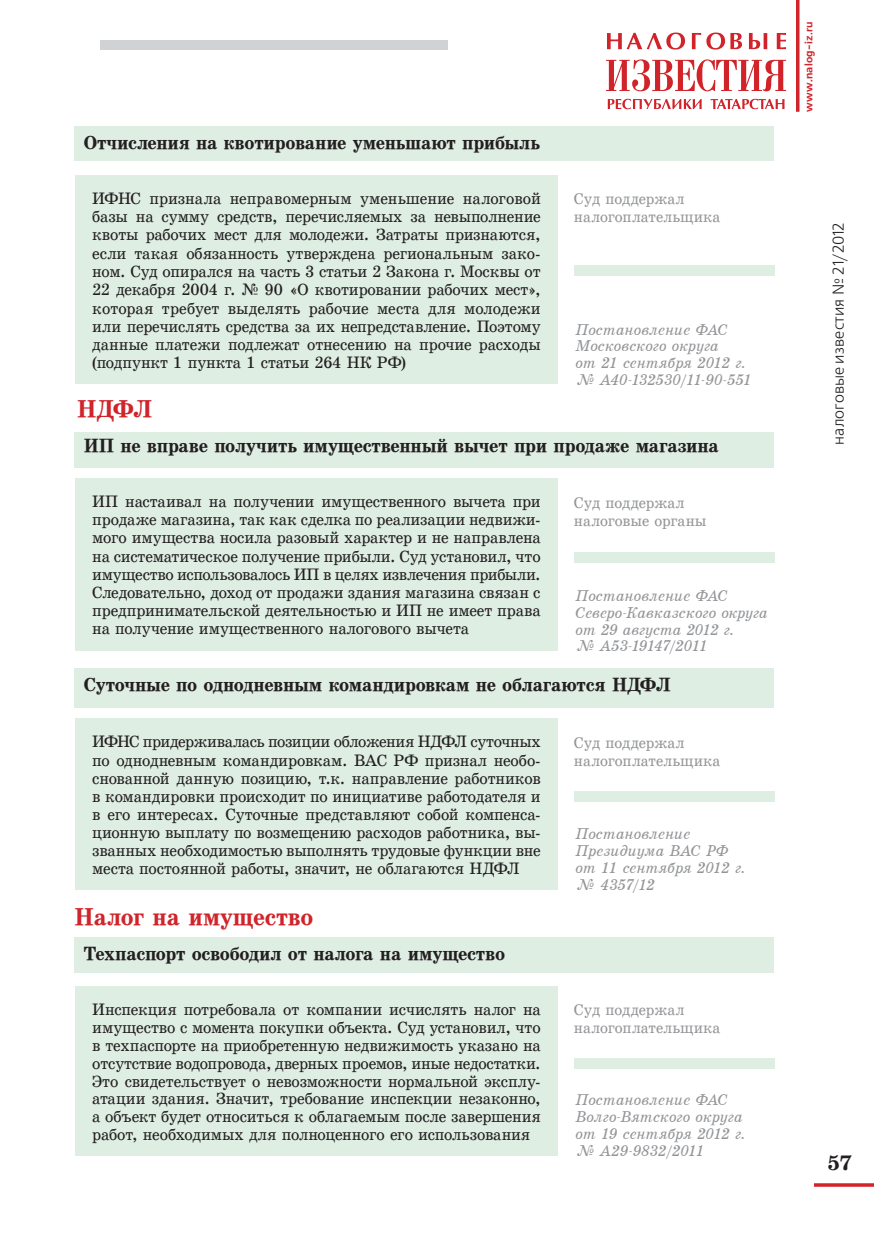
<style>
.page{position:relative;width:874px;height:1241px;background:#fff}
.page>*{position:absolute;margin:0;border:0;box-sizing:border-box;transform-origin:0 0}
.t1{font:700 24.5px "School Book Cyr";letter-spacing:-.01em;color:#d1232a;scale:.95 1}
.t2{font:700 21px "School Book Cyr";color:#231f20}
.t3{font:700 19.25px "School Book Cyr";letter-spacing:-.015em;color:#231f20;scale:.95 1}
.t4{font:16.62px/18.2px "School Book Cyr";letter-spacing:-.01em;color:#231f20;text-align:justify;scale:.95 1}
.t5{font:italic 15.75px/16.6px "School Book Cyr";letter-spacing:-.015em;color:#939598;scale:.95 1}
.t6{font:15.75px/18px "School Book Cyr";color:#939598;scale:.95 1}
.t7{font:15.75px "Free Set C";letter-spacing:.005em;color:#231f20}
.t8{font:700 10.5px "Free Set C";letter-spacing:.02em;color:#d1232a}
</style>
<div class="page">
<svg style="left:823px;top:1186px;width:32px;height:1px"></svg>
<svg style="left:814px;top:1183px;width:59px;height:3px"></svg>
<div style="left:74px;top:126px;width:699px;height:34px;background:#dfeee3"></div>
<div style="left:75px;top:175px;width:482px;height:209px;background:#dfeee3"></div>
<div style="left:573px;top:265px;width:200px;height:10px;background:#dfeee3"></div>
<div style="left:101px;top:40px;width:347px;height:10px;background:#d1d2d4"></div>
<svg style="left:606px;top:59px;width:179px;height:32px"></svg>
<svg style="left:607px;top:33px;width:178px;height:17px"></svg>
<svg style="left:607px;top:99px;width:177px;height:10px"></svg>
<svg style="left:796px;top:0;width:3px;height:112px"></svg>
<div style="left:74px;top:432px;width:699px;height:36px;background:#dfeee3"></div>
<div style="left:75px;top:478px;width:482px;height:172px;background:#dfeee3"></div>
<div style="left:573px;top:552px;width:200px;height:10px;background:#dfeee3"></div>
<div style="left:74px;top:667px;width:699px;height:40px;background:#dfeee3"></div>
<div style="left:75px;top:718px;width:482px;height:171px;background:#dfeee3"></div>
<div style="left:573px;top:791px;width:200px;height:10px;background:#dfeee3"></div>
<div style="left:74px;top:936px;width:699px;height:36px;background:#dfeee3"></div>
<div style="left:75px;top:985px;width:482px;height:169px;background:#dfeee3"></div>
<div style="left:573px;top:1058px;width:200px;height:10px;background:#dfeee3"></div>
<p class="t3" style="left:84px;top:131px;width:481px">Отчисления на квотирование уменьшают прибыль</p>
<p class="t4" style="left:92px;top:189px;width:473px">ИФНС признала неправомерным уменьшение налоговой базы на сумму средств, перечисляемых за невыполнение квоты рабочих мест для молодежи. Затраты признаются, если такая обязанность утверждена региональным зако&shy;ном. Суд опирался на часть 3 статьи 2 Закона г. Москвы от 22 декабря 2004 г. № 90 «О квотировании рабочих мест», которая требует выделять рабочие места для молодежи или перечислять средства за их непредставление. Поэтому данные платежи подлежат отнесению на прочие расходы (подпункт 1 пункта 1 статьи 264 НК РФ)</p>
<p class="t6" style="left:573px;top:190px;width:155px">Суд поддержал налогоплательщика</p>
<p class="t5" style="left:575px;top:321px;width:187px">Постановление ФАС<br>Московского округа<br>от 21 сентября 2012 г. № А40-132530/11-90-551</p>
<h1 class="t1" style="left:77px;top:394px;width:81px">НДФЛ</h1>
<p class="t3" style="left:84px;top:434px;width:669px">ИП не вправе получить имущественный вычет при продаже магазина</p>
<p class="t4" style="left:92px;top:492px;width:473px">ИП настаивал на получении имущественного вычета при продаже магазина, так как сделка по реализации недвижи&shy;мого имущества носила разовый характер и не направлена на систематическое получение прибыли. Суд установил, что имущество использовалось ИП в целях извлечения прибыли.<br>Следовательно, доход от продажи здания магазина связан с предпринимательской деятельностью и ИП не имеет права на получение имущественного налогового вычета</p>
<p class="t6" style="left:573px;top:493px;width:141px">Суд поддержал налоговые органы</p>
<p class="t5" style="left:575px;top:587px;width:204px">Постановление ФАС<br>Северо-Кавказского округа от 29 августа 2012 г.<br>№ А53-19147/2011</p>
<p class="t3" style="left:84px;top:672px;width:619px">Суточные по однодневным командировкам не облагаются НДФЛ</p>
<p class="t4" style="left:92px;top:732px;width:473px">ИФНС придерживалась позиции обложения НДФЛ суточных по однодневным командировкам. ВАС РФ признал необо&shy;снованной данную позицию, т.к. направление работников в командировки происходит по инициативе работодателя и в его интересах. Суточные представляют собой компенса&shy;ционную выплату по возмещению расходов работника, вы&shy;званных необходимостью выполнять трудовые функции вне места постоянной работы, значит, не облагаются НДФЛ</p>
<h1 class="t1" style="left:74px;top:902px;width:253px">Налог на имущество</h1>
<p class="t3" style="left:84px;top:941px;width:444px">Техпаспорт освободил от налога на имущество</p>
<p class="t4" style="left:92px;top:999px;width:473px">Инспекция потребовала от компании исчислять налог на имущество с момента покупки объекта. Суд установил, что в техпаспорте на приобретенную недвижимость указано на отсутствие водопровода, дверных проемов, иные недостатки.<br>Это свидетельствует о невозможности нормальной эксплу&shy;атации здания. Значит, требование инспекции незаконно, а объект будет относиться к облагаемым после завершения работ, необходимых для полноценного его использования</p>
<p class="t6" style="left:573px;top:733px;width:155px">Суд поддержал налогоплательщика</p>
<p class="t5" style="left:575px;top:824px;width:179px">Постановление<br>Президиума ВАС РФ от 11 сентября 2012 г. № 4357/12</p>
<p class="t6" style="left:573px;top:1000px;width:155px">Суд поддержал налогоплательщика</p>
<p class="t5" style="left:575px;top:1091px;width:179px">Постановление ФАС<br>Волго-Вятского округа от 19 сентября 2012 г. № А29-9832/2011</p>
<p class="t8" style="left:802px;top:112px;width:92px;rotate:-90deg">www.nalog-iz.ru</p>
<p class="t7" style="left:829px;top:444px;width:224px;rotate:-90deg">налоговые известия № 21/2012</p>
<p class="t2" style="left:827px;top:1150px;width:26px">57</p>
</div>
